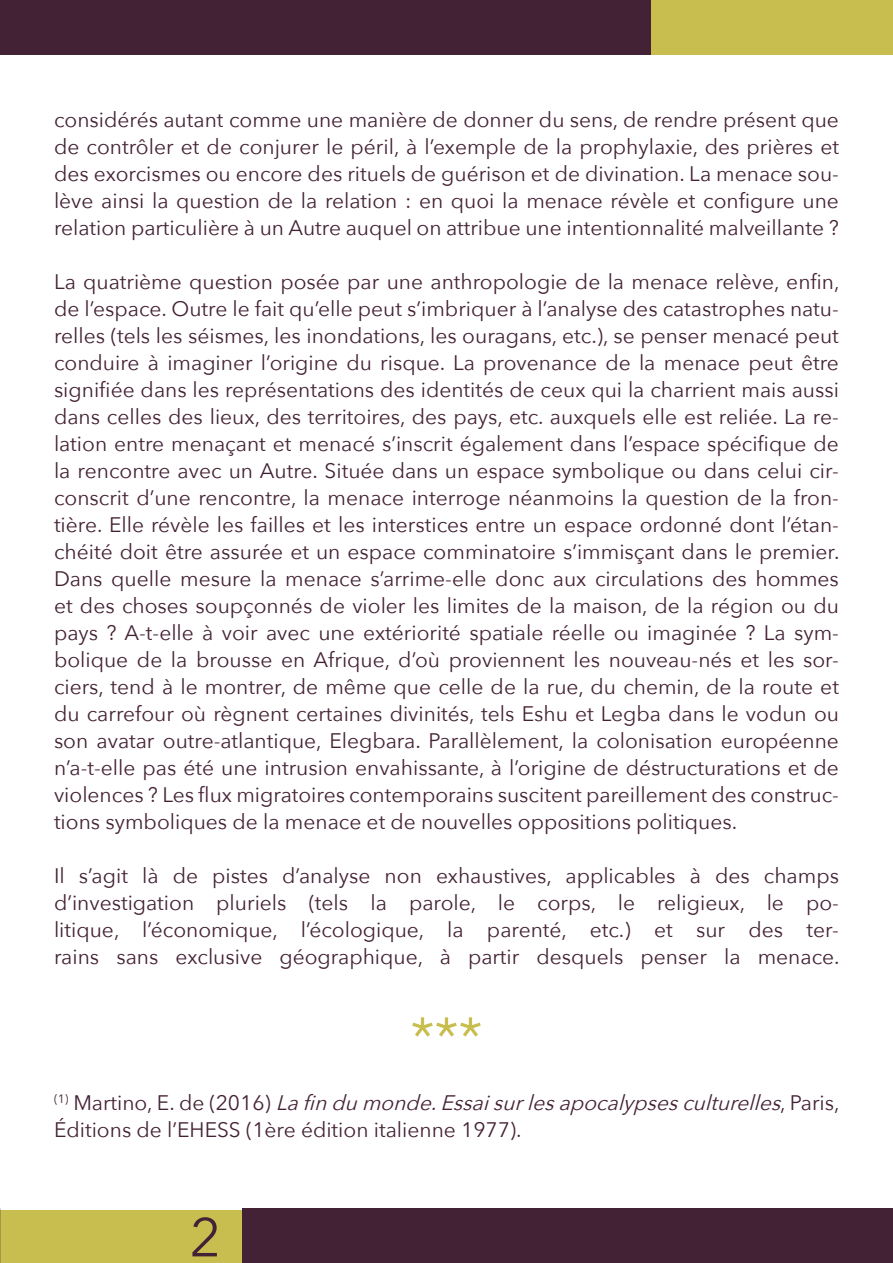
<style>
.page{position:relative;width:893px;height:1263px;background:#fff}
.page>*{position:absolute;margin:0;border:0;box-sizing:border-box;transform-origin:0 0}
.t1{font:54px "Avenir Next";color:#c7be4f}
.t2{font:54px "Avenir Next";color:#442235}
.t3{font:21px/27px "Avenir Next";color:#442235;text-align:justify}
.s1{font-style:italic}
</style>
<div class="page">
<div style="left:651px;top:0;width:242px;height:54px;background:#c7be4f"></div>
<div style="left:0;top:1210px;width:242px;height:53px;background:#c7be4f"></div>
<div style="left:0;top:0;width:651px;height:54px;background:#442235"></div>
<div style="left:242px;top:1209px;width:651px;height:54px;background:#442235"></div>
<p class="t3" style="left:54px;top:105px;width:787px">considérés autant comme une manière de donner du sens, de rendre présent que de contrôler et de conjurer le péril, à l’exemple de la prophylaxie, des prières et des exorcismes ou encore des rituels de guérison et de divination. La menace sou&shy;lève ainsi la question de la relation : en quoi la menace révèle et configure une relation particulière à un Autre auquel on attribue une intentionnalité malveillante ?</p>
<p class="t3" style="left:54px;top:267px;width:787px">La quatrième question posée par une anthropologie de la menace relève, enfin, de l’espace. Outre le fait qu’elle peut s’imbriquer à l’analyse des catastrophes natu&shy;relles (tels les séismes, les inondations, les ouragans, etc.), se penser menacé peut conduire à imaginer l’origine du risque. La provenance de la menace peut être signifiée dans les représentations des identités de ceux qui la charrient mais aussi dans celles des lieux, des territoires, des pays, etc. auxquels elle est reliée. La re&shy;lation entre menaçant et menacé s’inscrit également dans l’espace spécifique de la rencontre avec un Autre. Située dans un espace symbolique ou dans celui cir&shy;conscrit d’une rencontre, la menace interroge néanmoins la question de la fron&shy;tière. Elle révèle les failles et les interstices entre un espace ordonné dont l’étan&shy;chéité doit être assurée et un espace comminatoire s’immisçant dans le premier.<br>Dans quelle mesure la menace s’arrime-elle donc aux circulations des hommes et des choses soupçonnés de violer les limites de la maison, de la région ou du pays ? A-t-elle à voir avec une extériorité spatiale réelle ou imaginée ? La sym&shy;bolique de la brousse en Afrique, d’où proviennent les nouveau-nés et les sor&shy;ciers, tend à le montrer, de même que celle de la rue, du chemin, de la route et du carrefour où règnent certaines divinités, tels Eshu et Legba dans le vodun ou son avatar outre-atlantique, Elegbara. Parallèlement, la colonisation européenne n’a-t-elle pas été une intrusion envahissante, à l’origine de déstructurations et de violences ? Les flux migratoires contemporains suscitent pareillement des construc&shy;tions symboliques de la menace et de nouvelles oppositions politiques.</p>
<p class="t3" style="left:54px;top:861px;width:787px">Il s’agit là de pistes d’analyse non exhaustives, applicables à des champs d’investigation pluriels (tels la parole, le corps, le religieux, le po&shy;litique, l’économique, l’écologique, la parenté, etc.) et sur des ter&shy;rains sans exclusive géographique, à partir desquels penser la menace.</p>
<p class="t1" style="left:410px;top:991px;width:73px">***</p>
<p class="t3" style="left:54px;top:1088px;width:787px"><sup>(</sup> <sup>1</sup> <sup>)</sup> M a rt i n o , E . d e ( 2 0 1 6 ) <span class="s1">Lafindumonde.Essaisurlesapocalypsesculturelles</span>, P a r i s ,<br>Éditions de l’EHESS (1ère édition italienne 1977).</p>
<p class="t2" style="left:190px;top:1192px;width:33px">2</p>
</div>
